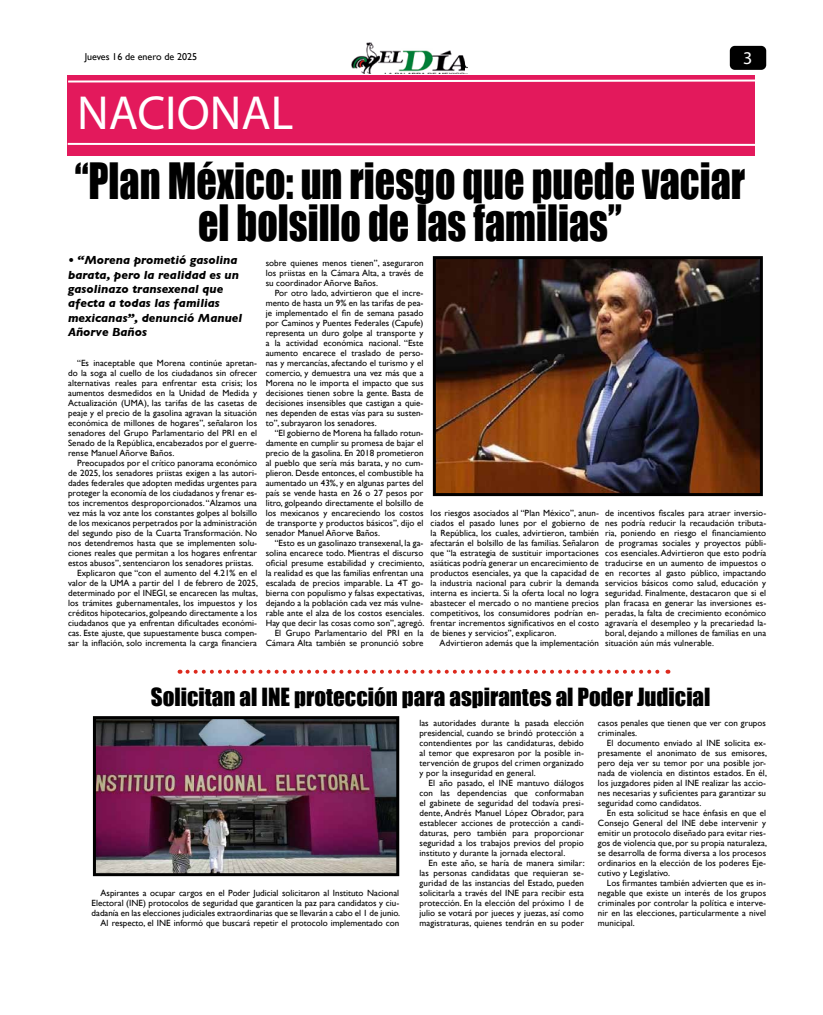
<style>
.page{position:relative;width:823px;height:1015px;background:#fff}
.page>*{position:absolute;margin:0;border:0;box-sizing:border-box;transform-origin:0 0}
.t1{font:48px "Myriad Pro";color:#fff}
.t2{font:46px/42px "Impact";color:#000;text-align:center;scale:.87 1}
.t3{font:23px "Impact";color:#000}
.t4{font:18px "Myriad Pro";color:#fff}
.t5{font:italic 700 12px/14.4px "Gill Sans";color:#000}
.t6{font:10px "Gill Sans";color:#000}
.t7{font:9px/10px "Gill Sans";letter-spacing:.005em;color:#000;text-align:justify}
</style>
<div class="page">
<div style="left:729px;top:46px;width:36px;height:24px;background:#000;border-radius:5px"></div>
<img style="left:362px;top:58px;width:105px;height:16px">
<div style="left:67px;top:75px;width:687px;height:81px;background:#e3195c"></div>
<svg style="left:68px;top:79px;width:687px;height:5px"></svg>
<svg style="left:67px;top:142px;width:688px;height:5px"></svg>
<img style="left:351px;top:42px;width:113px;height:31px">
<svg style="left:187px;top:670px;width:481px;height:4px"></svg>
<img style="left:436px;top:260px;width:322px;height:232px">
<div style="left:432px;top:256px;width:330px;height:240px;border:3px solid #000"></div>
<img style="left:97px;top:720px;width:298px;height:152px">
<div style="left:93px;top:716px;width:306px;height:160px;border:3px solid #000"></div>
<p class="t6" style="left:85px;top:51px;width:114px">Jueves 16 de enero de 2025</p>
<h3 class="t4" style="left:742px;top:47px;width:11px">3</h3>
<h1 class="t1" style="left:77px;top:83px;width:218px">NACIONAL</h1>
<h2 class="t2" style="left:75px;top:159px;width:771px">“Plan México: un riesgo que puede vaciar el bolsillo de las familias”</h2>
<h3 class="t5" style="left:68px;top:253px;width:176px">• “Morena prometió gasolina barata, pero la realidad es un gasolinazo transexenal que afecta a todas las familias mexicanas”, denunció Manuel<br>Añorve Baños</h3>
<p class="t7" style="left:68px;top:358px;width:190px;text-indent:9px">“Es inaceptable que Morena continúe apretan&shy;do la soga al cuello de los ciudadanos sin ofrecer alternativas reales para enfrentar esta crisis; los aumentos desmedidos en la Unidad de Medida y Actualización (UMA), las tarifas de las casetas de peaje y el precio de la gasolina agravan la situación económica de millones de hogares”, señalaron los senadores del Grupo Parlamentario del PRI en el Senado de la República, encabezados por el guerre&shy;rense Manuel Añorve Baños.</p>
<p class="t7" style="left:77px;top:458px;width:181px">Preocupados por el crítico panorama económico</p>
<p class="t7" style="left:68px;top:468px;width:190px">de 2025, los senadores priistas exigen a las autori-</p>
<p class="t7" style="left:68px;top:478px;width:190px">dades federales que adopten medidas urgentes para</p>
<p class="t7" style="left:68px;top:488px;width:190px">proteger la economía de los ciudadanos y frenar es-</p>
<p class="t7" style="left:68px;top:498px;width:190px">tos incrementos desproporcionados. “Alzamos una</p>
<p class="t7" style="left:68px;top:508px;width:190px">vez más la voz ante los constantes golpes al bolsillo</p>
<p class="t7" style="left:68px;top:518px;width:190px">de los mexicanos perpetrados por la administración</p>
<p class="t7" style="left:68px;top:528px;width:190px">del segundo piso de la Cuarta Transformación. No</p>
<p class="t7" style="left:68px;top:538px;width:190px">nos detendremos hasta que se implementen solu-</p>
<p class="t7" style="left:68px;top:548px;width:190px">ciones reales que permitan a los hogares enfrentar</p>
<p class="t7" style="left:68px;top:558px;width:187px">estos abusos”, sentenciaron los senadores priistas.</p>
<p class="t7" style="left:77px;top:568px;width:181px">Explicaron que “con el aumento del 4.21% en el</p>
<p class="t7" style="left:68px;top:578px;width:191px">valor de la UMA a partir del 1 de febrero de 2025,</p>
<p class="t7" style="left:68px;top:588px;width:191px">determinado por el INEGI, se encarecen las multas,</p>
<p class="t7" style="left:68px;top:598px;width:190px">los trámites gubernamentales, los impuestos y los</p>
<p class="t7" style="left:68px;top:608px;width:190px">créditos hipotecarios, golpeando directamente a los</p>
<p class="t7" style="left:68px;top:618px;width:190px">ciudadanos que ya enfrentan dificultades económi-</p>
<p class="t7" style="left:68px;top:628px;width:190px">cas. Este ajuste, que supuestamente busca compen-</p>
<p class="t7" style="left:68px;top:638px;width:190px">sar la inflación, solo incrementa la carga financiera</p>
<p class="t7" style="left:265px;top:258px;width:159px">sobre quienes menos tienen”, aseguraron los priistas en la Cámara Alta, a través de su coordinador Añorve Baños.</p>
<p class="t7" style="left:265px;top:288px;width:159px;text-indent:9px">Por otro lado, advirtieron que el incre&shy;mento de hasta un 9% en las tarifas de pea&shy;je implementado el fin de semana pasado por Caminos y Puentes Federales (Capufe) representa un duro golpe al transporte y a la actividad económica nacional. “Este aumento encarece el traslado de perso&shy;nas y mercancías, afectando el turismo y el comercio, y demuestra una vez más que a Morena no le importa el impacto que sus decisiones tienen sobre la gente. Basta de decisiones insensibles que castigan a quie&shy;nes dependen de estas vías para su susten&shy;to”, subrayaron los senadores.</p>
<p class="t7" style="left:265px;top:428px;width:159px;text-indent:9px">“El gobierno de Morena ha fallado rotun&shy;damente en cumplir su promesa de bajar el precio de la gasolina. En 2018 prometieron al pueblo que sería más barata, y no cum&shy;plieron. Desde entonces, el combustible ha aumentado un 43%, y en algunas partes del país se vende hasta en 26 o 27 pesos por litro, golpeando directamente el bolsillo de los mexicanos y encareciendo los costos de transporte y productos básicos”, dijo el senador Manuel Añorve Baños.</p>
<p class="t7" style="left:265px;top:538px;width:160px;text-align:right">“Esto es un gasolinazo transexenal, la ga&shy;solina encarece todo. Mientras el discurso oficial presume estabilidad y crecimiento, la realidad es que las familias enfrentan una escalada de precios imparable. La 4T go&shy;bierna con populismo y falsas expectativas, dejando a la población cada vez más vulne&shy;rable ante el alza de los costos esenciales.<br>Hay que decir las cosas como son”, agregó.<br>El Grupo Parlamentario del PRI en la Cámara Alta también se pronunció sobre</p>
<h3 class="t3" style="left:151px;top:679px;width:561px">Solicitan al INE protección para aspirantes al Poder Judicial</h3>
<p class="t7" style="left:430px;top:508px;width:170px">los riesgos asociados al “Plan México”, anun&shy;ciados el pasado lunes por el gobierno de la República, los cuales, advirtieron, también afectarán el bolsillo de las familias. Señalaron que “la estrategia de sustituir importaciones asiáticas podría generar un encarecimiento de productos esenciales, ya que la capacidad de la industria nacional para cubrir la demanda interna es incierta. Si la oferta local no logra abastecer el mercado o no mantiene precios competitivos, los consumidores podrían en&shy;frentar incrementos significativos en el costo de bienes y servicios”, explicaron.</p>
<p class="t7" style="left:439px;top:638px;width:161px">Advirtieron además que la implementación</p>
<p class="t7" style="left:605px;top:508px;width:162px">de incentivos fiscales para atraer inversio&shy;nes podría reducir la recaudación tributa&shy;ria, poniendo en riesgo el financiamiento de programas sociales y proyectos públi&shy;cos esenciales. Advirtieron que esto podría traducirse en un aumento de impuestos o en recortes al gasto público, impactando servicios básicos como salud, educación y seguridad. Finalmente, destacaron que si el plan fracasa en generar las inversiones es&shy;peradas, la falta de crecimiento económico agravaría el desempleo y la precariedad la&shy;boral, dejando a millones de familias en una situación aún más vulnerable.</p>
<p class="t7" style="left:91px;top:888px;width:310px;text-align:right">Aspirantes a ocupar cargos en el Poder Judicial solicitaron al Instituto Nacional Electoral (INE) protocolos de seguridad que garanticen la paz para candidatos y ciu&shy;dadanía en las elecciones judiciales extraordinarias que se llevarán a cabo el 1 de junio.<br>Al respecto, el INE informó que buscará repetir el protocolo implementado con</p>
<p class="t7" style="left:419px;top:718px;width:166px">las autoridades durante la pasada elección presidencial, cuando se brindó protección a contendientes por las candidaturas, debido al temor que expresaron por la posible in&shy;tervención de grupos del crimen organizado y por la inseguridad en general.</p>
<p class="t7" style="left:419px;top:778px;width:166px;text-indent:9px">El año pasado, el INE mantuvo diálogos con las dependencias que conformaban el gabinete de seguridad del todavía presi&shy;dente, Andrés Manuel López Obrador, para establecer acciones de protección a candi&shy;daturas, pero también para proporcionar seguridad a los trabajos previos del propio instituto y durante la jornada electoral.</p>
<p class="t7" style="left:419px;top:858px;width:167px;text-indent:9px">En este año, se haría de manera similar: las personas candidatas que requieran se&shy;guridad de las instancias del Estado, pueden solicitarla a través del INE para recibir esta protección. En la elección del próximo 1 de julio se votará por jueces y juezas, así como magistraturas, quienes tendrán en su poder</p>
<p class="t7" style="left:597px;top:718px;width:170px">casos penales que tienen que ver con grupos criminales.</p>
<p class="t7" style="left:597px;top:738px;width:170px;text-indent:9px">El documento enviado al INE solicita ex&shy;presamente el anonimato de sus emisores, pero deja ver su temor por una posible jor&shy;nada de violencia en distintos estados. En él, los juzgadores piden al INE realizar las accio&shy;nes necesarias y suficientes para garantizar su seguridad como candidatos.</p>
<p class="t7" style="left:597px;top:808px;width:170px;text-indent:9px">En esta solicitud se hace énfasis en que el Consejo General del INE debe intervenir y emitir un protocolo diseñado para evitar ries&shy;gos de violencia que, por su propia naturaleza, se desarrolla de forma diversa a los procesos ordinarios en la elección de los poderes Eje&shy;cutivo y Legislativo.</p>
<p class="t7" style="left:597px;top:878px;width:170px;text-indent:9px">Los firmantes también advierten que es in&shy;negable que existe un interés de los grupos criminales por controlar la política e interve&shy;nir en las elecciones, particularmente a nivel municipal.</p>
</div>
